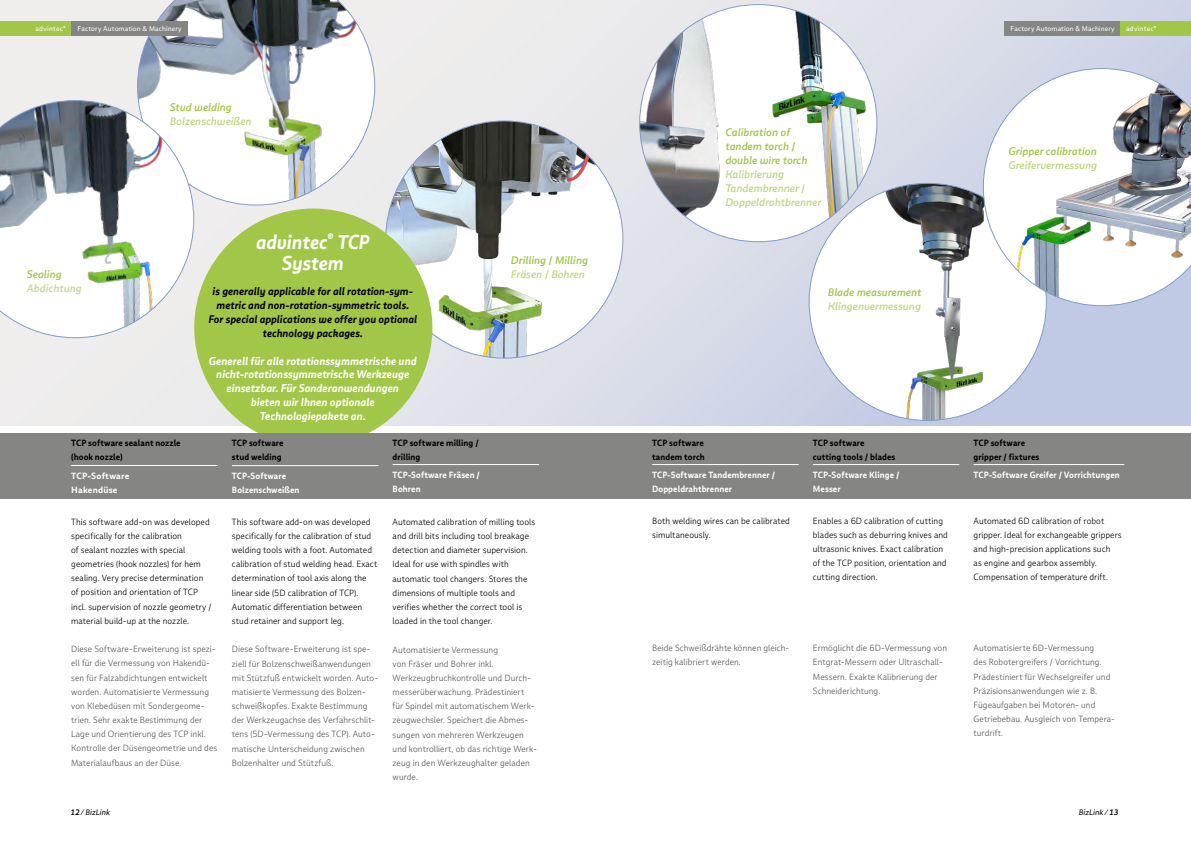
<style>
.page{position:relative;width:1191px;height:842px;background:#fff}
.page>*{position:absolute;margin:0;border:0;box-sizing:border-box;transform-origin:0 0}
.t1{font:italic 700 20px/21.7px "Multiple Sans Pro";color:#fff;text-align:center;scale:.95 1}
.t2{font:italic 700 11.3px/13.9px "Multiple Sans Pro";letter-spacing:.005em;color:#fff;text-align:center;scale:.95 1}
.t3{font:italic 700 11px/14px "Multiple Sans Pro";letter-spacing:.005em;color:#000;text-align:center;scale:.95 1}
.t4{font:italic 600 11px/14px "Multiple Sans Pro";color:#a2c748}
.t5{font:italic 600 11px/14px "Multiple Sans Pro";color:#c1d885}
.t6{font:italic 600 11px "Multiple Sans Pro";color:#c6db8f}
.t7{font:300 9px/14.2px "Multiple Sans Pro";letter-spacing:.01em;color:#575756;scale:.95 1}
.t8{font:300 9px/14.2px "Multiple Sans Pro";letter-spacing:.01em;color:#000;scale:.95 1}
.t9{font:700 9px/14.2px "Multiple Sans Pro";letter-spacing:.01em;color:#000;scale:.95 1}
.t10{font:700 9px/14.2px "Multiple Sans Pro";letter-spacing:.01em;color:#fff;scale:.95 1}
.t11{font:700 9px/14.2px "Multiple Sans Pro";letter-spacing:.01em;color:#fff}
.t12{font:italic 8px "Multiple Sans Alt III";letter-spacing:.01em;color:#000}
.t13{font:7px "Multiple Sans Pro";letter-spacing:.015em;color:#fff}
.t14{font:7px "Multiple Sans Pro";letter-spacing:.035em;color:#fff}
.s1{font-weight:600}
.s2{font-family:"Multiple Sans Pro";font-weight:300;font-style:normal}
</style>
<div class="page">
<div style="left:0;top:0;width:1191px;height:425px;background:linear-gradient(to right,#f7f4ee,#c6cee5)"></div>
<img style="left:386px;top:121px;width:237px;height:237px;border-radius:119px">
<svg style="left:137px;top:0;width:238px;height:206px"></svg>
<img style="left:639px;top:5px;width:232px;height:237px">
<svg style="left:0;top:100px;width:194px;height:238px"></svg>
<img style="left:809px;top:183px;width:237px;height:237px;border-radius:119px">
<svg style="left:982px;top:68px;width:209px;height:238px"></svg>
<div style="left:194px;top:208px;width:238px;height:239px;background:#a2c748;border-radius:50%"></div>
<div style="left:0;top:433px;width:1191px;height:65px;background:#858584"></div>
<hr style="left:71px;top:465px;width:147px;height:1px;background:#fff">
<hr style="left:652px;top:464px;width:146px;height:1px;background:#fff">
<hr style="left:232px;top:465px;width:146px;height:1px;background:#fff">
<hr style="left:813px;top:464px;width:146px;height:1px;background:#fff">
<hr style="left:392px;top:464px;width:147px;height:1px;background:#fff">
<hr style="left:973px;top:464px;width:151px;height:1px;background:#fff">
<div style="left:0;top:21px;width:71px;height:14px;background:#a2c748"></div>
<div style="left:71px;top:21px;width:116px;height:14px;background:#858584"></div>
<div style="left:1004px;top:21px;width:116px;height:14px;background:#858584"></div>
<div style="left:1120px;top:21px;width:71px;height:14px;background:#a2c748"></div>
<p class="t14" style="left:35px;top:24px;width:32px">advintec<sup>®</sup></p>
<p class="t13" style="left:78px;top:24px;width:106px">Factory Automation &amp; Machinery</p>
<p class="t13" style="left:1010px;top:24px;width:106px">Factory Automation &amp; Machinery</p>
<p class="t14" style="left:1126px;top:24px;width:32px">advintec<sup>®</sup></p>
<p class="t4" style="left:170px;top:100px;width:64px">Stud welding</p>
<p class="t5" style="left:170px;top:114px;width:83px">Bolzenschweißen</p>
<p class="t4" style="left:725px;top:125px;width:83px">Calibration of tandem torch / double wire torch</p>
<p class="t5" style="left:725px;top:167px;width:97px">Kalibrierung<br>Tandembrenner /<br>Doppeldrahtbrenner</p>
<h1 class="t1" style="left:256px;top:231px;width:121px">advintec<sup>®</sup> TCP<br>System</h1>
<p class="t3" style="left:208px;top:284px;width:221px">is generally applicable for all rotation-sym&shy;metric and non-rotation-symmetric tools.<br>For special applications we offer you optional technology packages.</p>
<p class="t2" style="left:209px;top:354px;width:220px">Generell für alle rotationssymmetrische und nicht-rotationssymmetrische Werkzeuge einsetzbar. Für Sonderanwendungen<br>bieten wir Ihnen optionale Technologiepakete an.</p>
<p class="t4" style="left:511px;top:253px;width:79px">Drilling / Milling</p>
<p class="t5" style="left:511px;top:267px;width:75px">Fräsen / Bohren</p>
<p class="t4" style="left:27px;top:268px;width:36px">Sealing</p>
<p class="t6" style="left:27px;top:282px;width:56px">Abdichtung</p>
<p class="t4" style="left:828px;top:285px;width:95px">Blade measurement</p>
<p class="t5" style="left:828px;top:299px;width:95px">Klingenvermessung</p>
<p class="t9" style="left:71px;top:436px;width:117px">TCP software sealant nozzle (hook nozzle)</p>
<p class="t11" style="left:71px;top:468px;width:60px">TCP-Software<br>Hakendüse</p>
<p class="t8" style="left:71px;top:514px;width:149px">This software add-on was developed specifically for the calibration<br>of sealant nozzles with special geometries (hook nozzles) for hem sealing. Very precise determination of position and orientation of TCP incl. supervision of nozzle geometry / material build-up at the nozzle.</p>
<p class="t7" style="left:71px;top:642px;width:155px">Diese Software-Erweiterung ist spezi&shy;ell für die Vermessung von Hakendü&shy;sen für Falzabdichtungen entwickelt worden. Automatisierte Vermessung von Klebedüsen mit Sondergeome&shy;trien. Sehr exakte Bestimmung der Lage und Orientierung des TCP inkl.<br>Kontrolle der Düsengeometrie und des Materialaufbaus an der Düse.</p>
<p class="t9" style="left:232px;top:436px;width:56px">TCP software stud welding</p>
<p class="t10" style="left:232px;top:469px;width:73px">TCP-Software<br>Bolzenschweißen</p>
<p class="t8" style="left:232px;top:514px;width:154px">This software add-on was developed specifically for the calibration of stud welding tools with a foot. Automated calibration of stud welding head. Exact determination of tool axis along the linear side (5D calibration of TCP).<br>Automatic differentiation between stud retainer and support leg.</p>
<p class="t7" style="left:232px;top:642px;width:154px">Diese Software-Erweiterung ist spe&shy;ziell für Bolzenschweißanwendungen mit Stützfuß entwickelt worden. Auto&shy;matisierte Vermessung des Bolzen&shy;schweißkopfes. Exakte Bestimmung der Werkzeugachse des Verfahrschlit&shy;tens (5D-Vermessung des TCP). Auto&shy;matische Unterscheidung zwischen Bolzenhalter und Stützfuß.</p>
<p class="t9" style="left:392px;top:436px;width:92px">TCP software milling / drilling</p>
<p class="t10" style="left:392px;top:468px;width:93px">TCP-Software Fräsen /<br>Bohren</p>
<p class="t8" style="left:392px;top:515px;width:152px">Automated calibration of milling tools and drill bits including tool breakage detection and diameter supervision.<br>Ideal for use with spindles with automatic tool changers. Stores the dimensions of multiple tools and verifies whether the correct tool is loaded in the tool changer.</p>
<p class="t7" style="left:392px;top:642px;width:153px">Automatisierte Vermessung<br>von Fräser und Bohrer inkl.<br>Werkzeugbruchkontrolle und Durch&shy;messerüberwachung. Prädestiniert für Spindel mit automatischem Werk&shy;zeugwechsler. Speichert die Abmes&shy;sungen von mehreren Werkzeugen und kontrolliert, ob das richtige Werk&shy;zeug in den Werkzeughalter geladen wurde.</p>
<p class="t9" style="left:652px;top:436px;width:57px">TCP software tandem torch</p>
<p class="t10" style="left:652px;top:468px;width:131px">TCP-Software Tandembrenner /<br>Doppeldrahtbrenner</p>
<p class="t8" style="left:652px;top:513px;width:146px">Both welding wires can be calibrated simultaneously.</p>
<p class="t9" style="left:813px;top:436px;width:88px">TCP software<br>cutting tools / blades</p>
<p class="t10" style="left:813px;top:468px;width:93px">TCP-Software Klinge /<br>Messer</p>
<p class="t8" style="left:813px;top:513px;width:144px">Enables a 6D calibration of cutting blades such as deburring knives and ultrasonic knives. Exact calibration of the TCP position, orientation and cutting direction.</p>
<p class="t7" style="left:652px;top:641px;width:146px">Beide Schweißdrähte können gleich&shy;zeitig kalibriert werden.</p>
<p class="t7" style="left:813px;top:641px;width:143px">Ermöglicht die 6D-Vermessung von<br>Entgrat-Messern oder Ultraschall-<br>Messern. Exakte Kalibrierung der<br>Schneiderichtung.</p>
<p class="t4" style="left:1008px;top:144px;width:90px">Gripper calibration</p>
<p class="t5" style="left:1008px;top:158px;width:90px">Greifervermessung</p>
<p class="t9" style="left:973px;top:436px;width:71px">TCP software gripper / fixtures</p>
<p class="t10" style="left:973px;top:468px;width:155px">TCP-Software Greifer / Vorrichtungen</p>
<p class="t8" style="left:973px;top:513px;width:157px">Automated 6D calibration of robot gripper. Ideal for exchangeable grippers and high-precision applications such<br>as engine and gearbox assembly.<br>Compensation of temperature drift.</p>
<p class="t7" style="left:973px;top:641px;width:150px">Automatisierte 6D-Vermessung<br>des Robotergreifers / Vorrichtung.<br>Prädestiniert für Wechselgreifer und<br>Präzisionsanwendungen wie z. B.<br>Fügeaufgaben bei Motoren- und<br>Getriebebau. Ausgleich von Tempera&shy;turdrift.</p>
<p class="t12" style="left:70px;top:807px;width:41px"><span class="s1">12</span><span class="s2">⁄</span>BizLink</p>
<p class="t12" style="left:1078px;top:807px;width:41px">BizLink <span class="s2">⁄</span><span class="s1">13</span></p>
</div>
